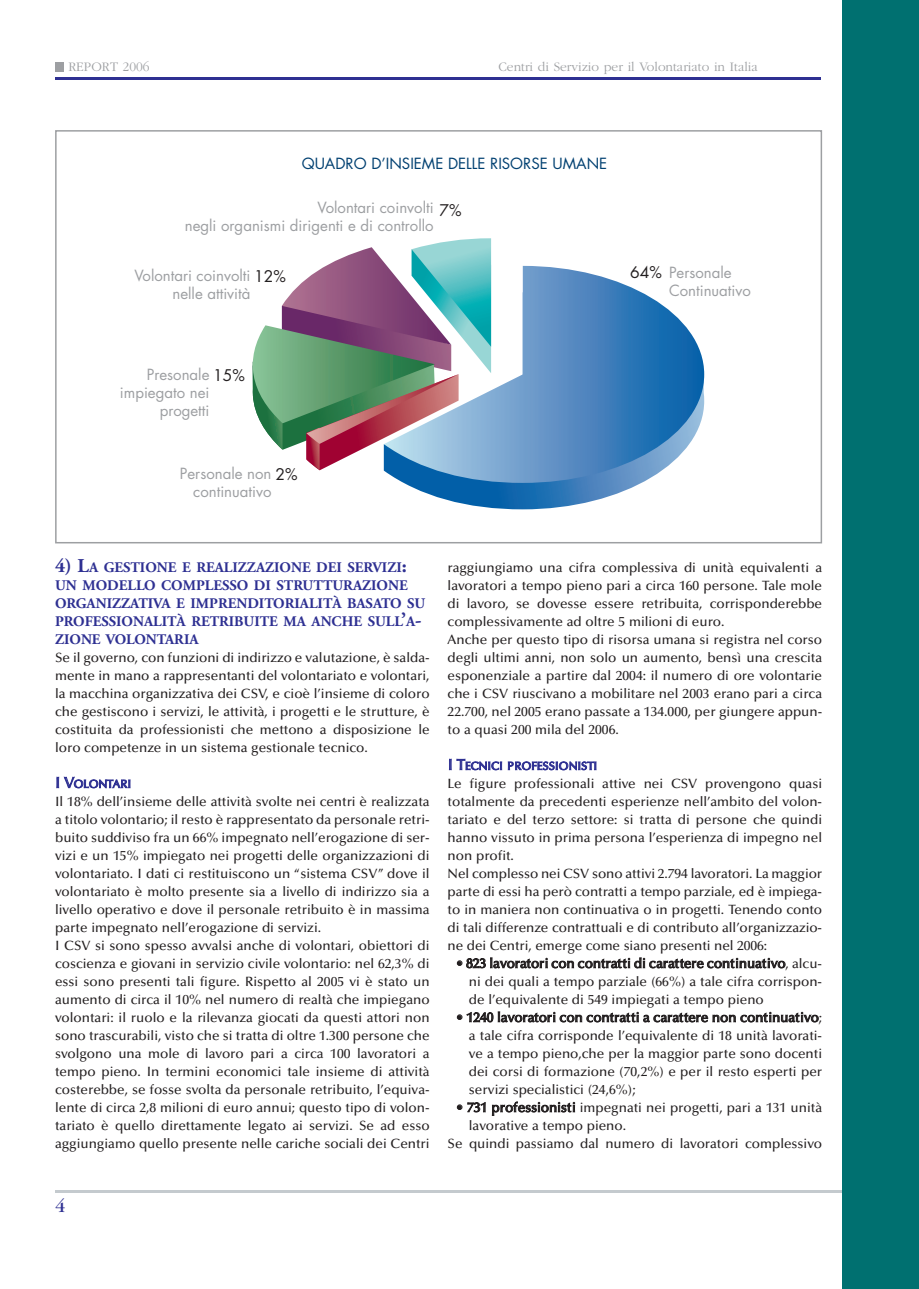
<style>
.page{position:relative;width:919px;height:1289px;background:#fff}
.page>*{position:absolute;margin:0;border:0;box-sizing:border-box;transform-origin:0 0}
.t1{font:19.5px "Garamond";color:#2e3092}
.t2{font:15.6px "Futura";color:#231f20}
.t3{font:15px/18px "Futura";color:#9d9fa2}
.t4{font:15px "Futura";color:#004071}
.t5{font:700 14.7px/18px "Adobe Garamond";color:#2e3092}
.t6{font:500 13.5px/18px "Optima";color:#231f20;text-align:justify}
.t7{font:300 13.5px "Garamond";color:#9d9fa2}
.t8{font:500 11.25px "Optima";letter-spacing:-.005em;color:#2e3092}
.s1{font-size:15.6px;color:#231f20}
.s2{font-size:19.5px}
.s3{font-size:15px}
</style>
<div class="page">
<hr style="left:55px;top:1190px;width:787px;height:2px;background:#c4cace">
<hr style="left:55px;top:77px;width:765px;height:2px;background:#2e3092">
<div style="left:55px;top:62px;width:9px;height:9px;background:#9d9fa2"></div>
<div style="left:842px;top:1px;width:76px;height:1287px;background:#007070"></div>
<svg style="left:404px;top:483px;width:237px;height:26px"></svg>
<svg style="left:252px;top:238px;width:239px;height:232px"></svg>
<svg style="left:384px;top:266px;width:320px;height:217px"></svg>
<div style="left:55px;top:130px;width:767px;height:413px;border:2px solid #9d9fa2"></div>
<p class="t7" style="left:68px;top:62px;width:83px">REPORT 2006</p>
<p class="t7" style="left:498px;top:62px;width:261px">Centri di Servizio per il Volontariato in Italia</p>
<p class="t4" style="left:302px;top:155px;width:307px">QUADRO D’INSIEME DELLE RISORSE UMANE</p>
<p class="t3" style="left:185px;top:199px;width:250px;text-align:right">Volontari coinvolti<br>negli organismi dirigenti e di controllo</p>
<p class="t2" style="left:439px;top:202px;width:24px">7%</p>
<p class="t3" style="left:134px;top:267px;width:153px;text-align:center">Volontari coinvolti <span class="s1">12% </span>nelle attività</p>
<p class="t3" style="left:147px;top:366px;width:100px">Presonale <span class="s1">15%</span></p>
<p class="t3" style="left:120px;top:384px;width:91px">impiegato nei</p>
<p class="t3" style="left:160px;top:402px;width:51px">progetti</p>
<p class="t3" style="left:193px;top:465px;width:106px;text-indent:-13px">Personale non <span class="s1">2% </span>continuativo</p>
<p class="t2" style="left:630px;top:263px;width:33px">64%</p>
<p class="t3" style="left:669px;top:264px;width:83px">Personale<br>Continuativo</p>
<p class="t5" style="left:55px;top:559px;width:372px"><span class="s2">4) L</span>A GESTIONE E REALIZZAZIONE DEI SERVIZI<span class="s2">:<br></span>UN MODELLO COMPLESSO DI STRUTTURAZIONE ORGANIZZATIVA E IMPRENDITORIALITÀ BASATO SU PROFESSIONALITÀ RETRIBUITE MA ANCHE SULL<span class="s2">’</span>A<span class="s2">-</span>ZIONE VOLONTARIA</p>
<p class="t6" style="left:55px;top:648px;width:376px">Se il governo, con funzioni di indirizzo e valutazione, è salda&shy;mente in mano a rappresentanti del volontariato e volontari, la macchina organizzativa dei CSV, e cioè l’insieme di coloro che gestiscono i servizi, le attività, i progetti e le strutture, è costituita da professionisti che mettono a disposizione le loro competenze in un sistema gestionale tecnico.</p>
<p class="t8" style="left:55px;top:778px;width:77px"><span class="s3">I V</span>OLONTARI</p>
<p class="t6" style="left:55px;top:792px;width:376px;text-align:left">Il 18% dell’insieme delle attività svolte nei centri è realizzata a titolo volontario; il resto è rappresentato da personale retri&shy;buito suddiviso fra un 66% impegnato nell’erogazione di ser&shy;vizi e un 15% impiegato nei progetti delle organizzazioni di volontariato. I dati ci restituiscono un “sistema CSV” dove il volontariato è molto presente sia a livello di indirizzo sia a livello operativo e dove il personale retribuito è in massima parte impegnato nell’erogazione di servizi.<br>I CSV si sono spesso avvalsi anche di volontari, obiettori di coscienza e giovani in servizio civile volontario: nel 62,3% di essi sono presenti tali figure. Rispetto al 2005 vi è stato un aumento di circa il 10% nel numero di realtà che impiegano volontari: il ruolo e la rilevanza giocati da questi attori non sono trascurabili, visto che si tratta di oltre 1.300 persone che svolgono una mole di lavoro pari a circa 100 lavoratori a tempo pieno. In termini economici tale insieme di attività costerebbe, se fosse svolta da personale retribuito, l’equiva&shy;lente di circa 2,8 milioni di euro annui; questo tipo di volon&shy;tariato è quello direttamente legato ai servizi. Se ad esso aggiungiamo quello presente nelle cariche sociali dei Centri</p>
<p class="t6" style="left:447px;top:558px;width:376px;text-align:left">raggiungiamo una cifra complessiva di unità equivalenti a lavoratori a tempo pieno pari a circa 160 persone. Tale mole di lavoro, se dovesse essere retribuita, corrisponderebbe complessivamente ad oltre 5 milioni di euro.<br>Anche per questo tipo di risorsa umana si registra nel corso degli ultimi anni, non solo un aumento, bensì una crescita esponenziale a partire dal 2004: il numero di ore volontarie che i CSV riuscivano a mobilitare nel 2003 erano pari a circa 22.700, nel 2005 erano passate a 134.000, per giungere appun&shy;to a quasi 200 mila del 2006.</p>
<p class="t8" style="left:448px;top:760px;width:151px"><span class="s3">I T</span>ECNICI PROFESSIONISTI</p>
<p class="t6" style="left:447px;top:774px;width:376px;text-align:left">Le figure professionali attive nei CSV provengono quasi totalmente da precedenti esperienze nell’ambito del volon&shy;tariato e del terzo settore: si tratta di persone che quindi hanno vissuto in prima persona l’esperienza di impegno nel non profit.<br>Nel complesso nei CSV sono attivi 2.794 lavoratori. La maggior parte di essi ha però contratti a tempo parziale, ed è impiega&shy;to in maniera non continuativa o in progetti. Tenendo conto di tali differenze contrattuali e di contributo all’organizzazio&shy;ne dei Centri, emerge come siano presenti nel 2006:</p>
<p class="t6" style="left:469px;top:954px;width:355px;text-indent:-13px">• 823 lavoratori con contratti di carattere continuativo, alcu&shy;ni dei quali a tempo parziale (66%) a tale cifra corrispon&shy;de l’equivalente di 549 impiegati a tempo pieno</p>
<p class="t6" style="left:469px;top:1008px;width:355px;text-indent:-13px">• 1240 lavoratori con contratti a carattere non continuativo; a tale cifra corrisponde l’equivalente di 18 unità lavorati&shy;ve a tempo pieno,che per la maggior parte sono docenti dei corsi di formazione (70,2%) e per il resto esperti per servizi specialistici (24,6%);</p>
<p class="t6" style="left:456px;top:1098px;width:367px">• 731 professionisti impegnati nei progetti, pari a 131 unità</p>
<p class="t6" style="left:469px;top:1116px;width:159px">lavorative a tempo pieno.</p>
<p class="t6" style="left:447px;top:1134px;width:376px">Se quindi passiamo dal numero di lavoratori complessivo</p>
<h1 class="t1" style="left:55px;top:1198px;width:12px">4</h1>
</div>
